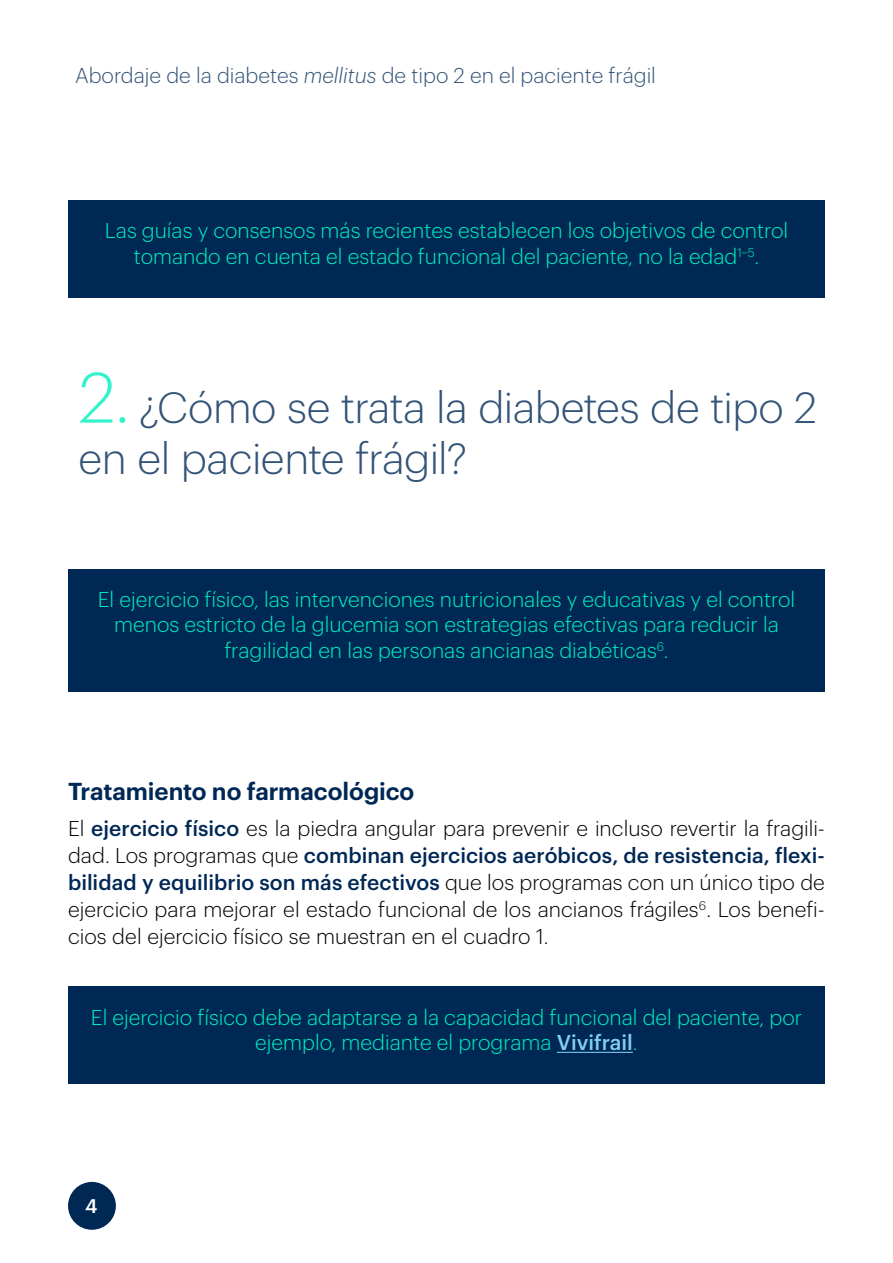
<style>
.page{position:relative;width:893px;height:1263px;background:#fff}
.page>*{position:absolute;margin:0;border:0;box-sizing:border-box;transform-origin:0 0}
.t1{font:300 42.75px/51.3px "Graphik";letter-spacing:-.015em;color:#335377}
.t2{font:600 24px "Graphik";letter-spacing:-.005em;color:#002855}
.t3{font:300 21px/25.2px "Graphik";color:#00f0bd;text-align:center}
.t4{font:300 21px/27px "Graphik";letter-spacing:.005em;color:#000;text-align:justify}
.t5{font:300 21px "Graphik";color:#335377}
.t6{font:500 19.35px "Graphik";color:#fff}
.s1{font-style:italic}
.s2{font-size:69.75px;color:#33f3ca}
.s3{font-weight:500;color:#002855}
.s4{font-weight:500;color:#80cff1}
</style>
<div class="page">
<div style="left:68px;top:1182px;width:48px;height:48px;background:#002855;border-radius:50%"></div>
<div style="left:68px;top:200px;width:757px;height:97px;background:#002855"></div>
<div style="left:68px;top:569px;width:757px;height:123px;background:#002855"></div>
<div style="left:68px;top:986px;width:757px;height:98px;background:#002855"></div>
<hr style="left:557px;top:1052px;width:76px;height:1px;background:#80cff1">
<p class="t5" style="left:75px;top:60px;width:582px">Abordaje de la diabetes <span class="s1">mellitus</span> de tipo 2 en el paciente frágil</p>
<p class="t3" style="left:105px;top:216px;width:685px">Las guías y consensos más recientes establecen los objetivos de control tomando en cuenta el estado funcional del paciente, no la edad<sup>1–5</sup>.</p>
<h1 class="t1" style="left:79px;top:378px;width:740px"><span class="s2">2.</span> ¿Cómo se trata la diabetes de tipo 2 en el paciente frágil?</h1>
<p class="t3" style="left:98px;top:585px;width:699px">El ejercicio físico, las intervenciones nutricionales y educativas y el control menos estricto de la glucemia son estrategias efectivas para reducir la fragilidad en las personas ancianas diabéticas<sup>6</sup>.</p>
<p class="t2" style="left:68px;top:773px;width:348px">Tratamiento no farmacológico</p>
<p class="t4" style="left:68px;top:813px;width:758px">El <span class="s3">ejercicio físico</span> es la piedra angular para prevenir e incluso revertir la fragili&shy;dad. Los programas que <span class="s3">combinan ejercicios aeróbicos, de resistencia, flexi&shy;bilidad y equilibrio son más efectivos</span> que los programas con un único tipo de ejercicio para mejorar el estado funcional de los ancianos frágiles<sup>6</sup>. Los benefi&shy;cios del ejercicio físico se muestran en el cuadro 1.</p>
<p class="t3" style="left:91px;top:1003px;width:713px">El ejercicio físico debe adaptarse a la capacidad funcional del paciente, por ejemplo, mediante el programa <span class="s4">Vivifrail</span>.</p>
<p class="t6" style="left:85px;top:1191px;width:14px">4</p>
</div>
